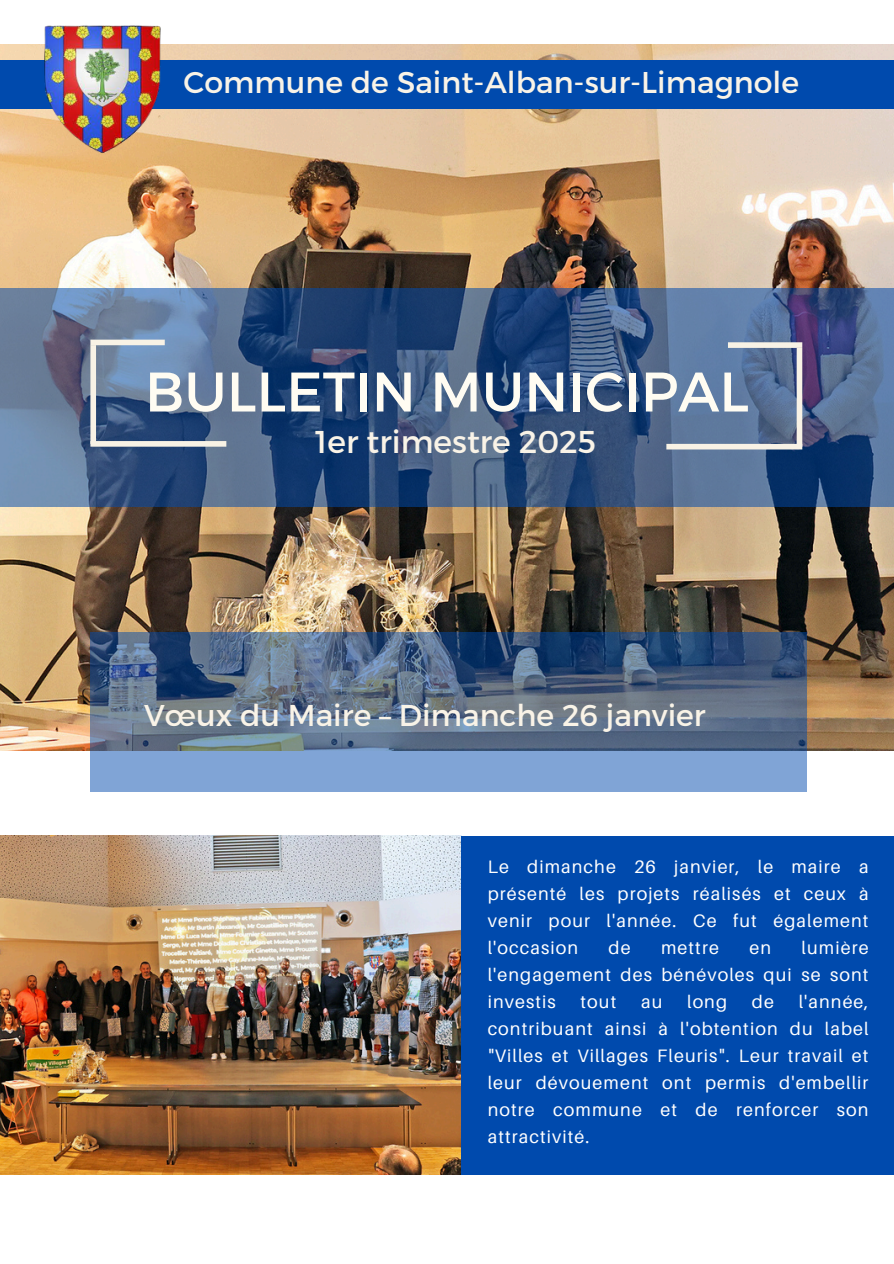
<style>
.page{position:relative;width:894px;height:1264px;background:#fff}
.page>*{position:absolute;margin:0;border:0;box-sizing:border-box;transform-origin:0 0}
.t1{font:55.65px "Montserrat";color:#fffcf2}
.t2{font:31.5px "Montserrat";color:#f9f3e7}
.t3{font:30px "Montserrat";color:#f9f3e7}
.t4{font:18px/27px "Aileron";letter-spacing:.06em;color:#fff;text-align:justify}
</style>
<div class="page">
<img style="left:0;top:45px;width:893px;height:705px">
<svg style="left:0;top:288px;width:893px;height:218px;background:#455f88"></svg>
<svg style="left:90px;top:632px;width:716px;height:159px;background:#5d7698"></svg>
<img style="left:0;top:835px;width:461px;height:339px">
<div style="left:461px;top:836px;width:432px;height:338px;background:#004aad"></div>
<div style="left:0;top:60px;width:893px;height:49px;background:#004aad"></div>
<img style="left:39px;top:25px;width:126px;height:133px">
<div style="left:796px;top:348px;width:6px;height:99px;background:#f8f2e5"></div>
<div style="left:666px;top:444px;width:136px;height:5px;background:#f8f2e5"></div>
<div style="left:727px;top:342px;width:75px;height:6px;background:#f8f2e5"></div>
<div style="left:90px;top:441px;width:136px;height:5px;background:#f8f2e5"></div>
<div style="left:90px;top:339px;width:75px;height:6px;background:#f8f2e5"></div>
<div style="left:90px;top:345px;width:6px;height:99px;background:#f8f2e5"></div>
<p class="t3" style="left:183px;top:63px;width:617px">Commune de Saint-Alban-sur-Limagnole</p>
<p class="t1" style="left:145px;top:355px;width:605px">BULLETIN MUNICIPAL</p>
<h2 class="t2" style="left:315px;top:421px;width:282px">1er trimestre 2025</h2>
<p class="t3" style="left:144px;top:695px;width:563px">Vœux du Maire – Dimanche 26 janvier</p>
<p class="t4" style="left:487px;top:853px;width:382px">Le dimanche 26 janvier, le maire a présenté les projets réalisés et ceux à venir pour l'année. Ce fut également l'occasion</p>
<p class="t4" style="left:487px;top:934px;width:382px;text-indent:314px">lumière l'engagement des bénévoles qui se sont investis</p>
<p class="t4" style="left:608px;top:934px;width:24px">de</p>
<p class="t4" style="left:661px;top:934px;width:59px">mettre</p>
<p class="t4" style="left:749px;top:934px;width:23px">en</p>
<p class="t4" style="left:487px;top:988px;width:382px;text-indent:311px">l'année, contribuant ainsi à l'obtention du label "Villes et Villages Fleuris". Leur travail et leur dévouement ont permis d'embellir notre commune et de renforcer son attractivité.</p>
<p class="t4" style="left:580px;top:988px;width:37px">tout</p>
<p class="t4" style="left:641px;top:988px;width:23px">au</p>
<p class="t4" style="left:687px;top:988px;width:41px">long</p>
<p class="t4" style="left:751px;top:988px;width:24px">de</p>
</div>
